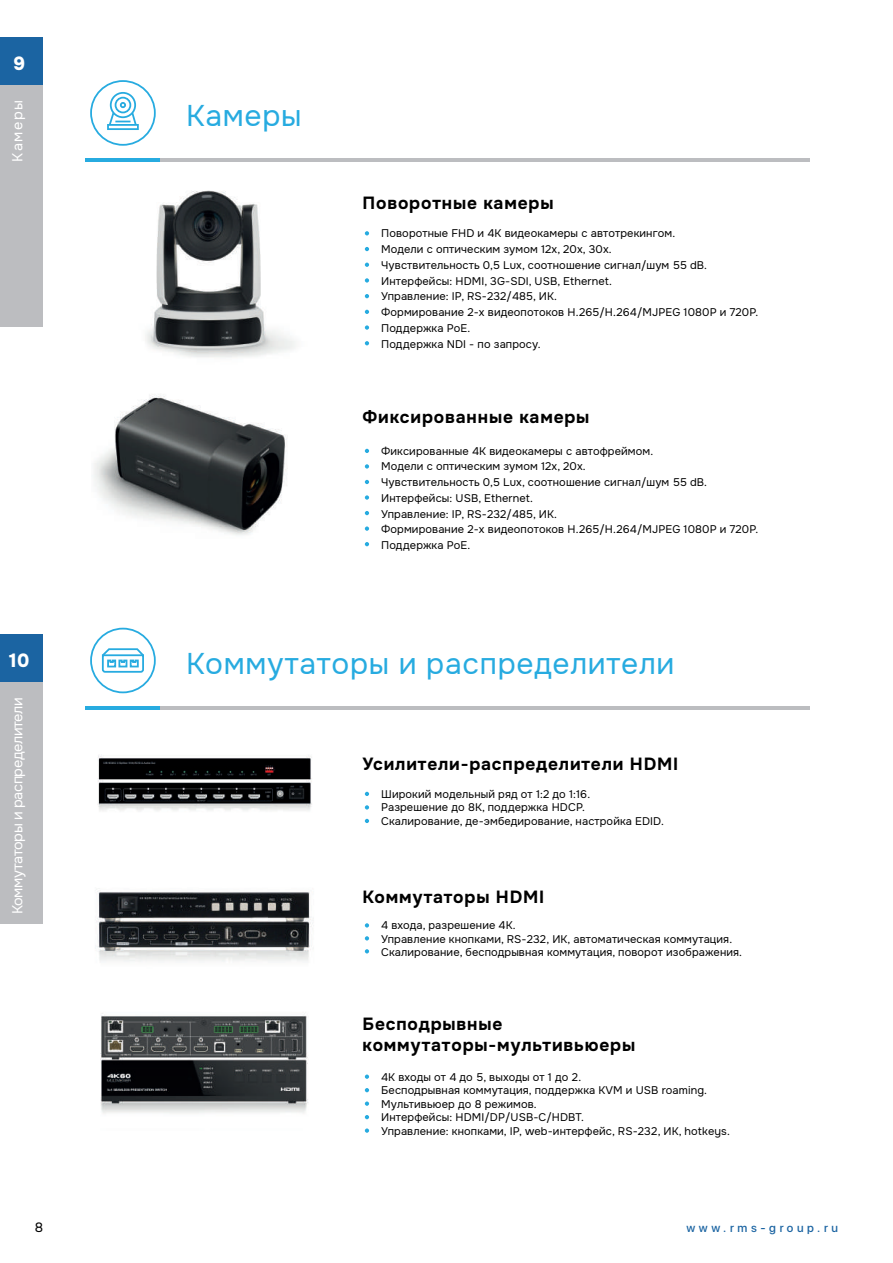
<style>
.page{position:relative;width:893px;height:1263px;background:#fff}
.page>*{position:absolute;margin:0;border:0;box-sizing:border-box;transform-origin:0 0}
.t1{font:30px "Onest";letter-spacing:.025em;color:#27abe0}
.t2{font:800 18.75px "Onest";color:#fff}
.t3{font:700 17.25px/21px "Onest";letter-spacing:.05em;color:#000}
.t4{font:14.55px "Onest";letter-spacing:-.025em;color:#fff}
.t5{font:13.5px "Onest";color:#000}
.t6{font:500 12px "SF Pro Display";letter-spacing:.3em;color:#1b64a2}
.t7{font:11.1px/15.8px "Onest";letter-spacing:.01em;color:#000}
</style>
<div class="page">
<div style="left:0;top:84px;width:43px;height:242px;background:#bcbdc0"></div>
<div style="left:0;top:38px;width:43px;height:47px;background:#1b64a2"></div>
<div style="left:0;top:681px;width:43px;height:242px;background:#bcbdc0"></div>
<div style="left:0;top:635px;width:43px;height:47px;background:#1b64a2"></div>
<svg style="left:365px;top:792px;width:4px;height:4px"></svg>
<svg style="left:365px;top:805px;width:4px;height:4px"></svg>
<svg style="left:365px;top:819px;width:4px;height:4px"></svg>
<svg style="left:365px;top:923px;width:4px;height:4px"></svg>
<svg style="left:365px;top:936px;width:4px;height:4px"></svg>
<svg style="left:365px;top:949px;width:4px;height:4px"></svg>
<hr style="left:158px;top:159px;width:651px;height:3px;background:#bcbdc0">
<hr style="left:86px;top:159px;width:74px;height:3px;background:#27abe0">
<hr style="left:158px;top:706px;width:651px;height:3px;background:#bcbdc0">
<hr style="left:86px;top:706px;width:74px;height:3px;background:#27abe0">
<div style="left:90px;top:628px;width:66px;height:65px;border:2px solid #27abe0;border-radius:50%"></div>
<svg style="left:101px;top:648px;width:43px;height:25px"></svg>
<img style="left:95px;top:891px;width:219px;height:71px">
<svg style="left:365px;top:1074px;width:4px;height:5px"></svg>
<svg style="left:365px;top:1088px;width:4px;height:4px"></svg>
<svg style="left:365px;top:1101px;width:4px;height:5px"></svg>
<svg style="left:365px;top:1115px;width:4px;height:4px"></svg>
<svg style="left:365px;top:1128px;width:4px;height:5px"></svg>
<img style="left:100px;top:1013px;width:208px;height:101px">
<img style="left:97px;top:755px;width:215px;height:56px">
<img style="left:145px;top:190px;width:150px;height:168px">
<div style="left:90px;top:80px;width:66px;height:66px;border:2px solid #27abe0;border-radius:50%"></div>
<div style="left:110px;top:92px;width:26px;height:26px;border:2px solid #27abe0;border-radius:50%"></div>
<div style="left:115px;top:97px;width:16px;height:16px;border:2px solid #27abe0;border-radius:50%"></div>
<div style="left:107px;top:124px;width:32px;height:6px;border:2px solid #27abe0"></div>
<svg style="left:108px;top:102px;width:30px;height:25px"></svg>
<svg style="left:365px;top:231px;width:4px;height:4px"></svg>
<svg style="left:365px;top:247px;width:4px;height:4px"></svg>
<svg style="left:365px;top:263px;width:4px;height:4px"></svg>
<svg style="left:365px;top:278px;width:4px;height:5px"></svg>
<svg style="left:365px;top:294px;width:4px;height:4px"></svg>
<svg style="left:365px;top:310px;width:4px;height:4px"></svg>
<svg style="left:365px;top:325px;width:4px;height:5px"></svg>
<svg style="left:365px;top:341px;width:4px;height:4px"></svg>
<svg style="left:365px;top:449px;width:4px;height:4px"></svg>
<svg style="left:365px;top:464px;width:4px;height:5px"></svg>
<svg style="left:365px;top:480px;width:4px;height:4px"></svg>
<svg style="left:365px;top:495px;width:4px;height:5px"></svg>
<svg style="left:365px;top:511px;width:4px;height:4px"></svg>
<svg style="left:365px;top:526px;width:4px;height:5px"></svg>
<svg style="left:365px;top:542px;width:4px;height:4px"></svg>
<img style="left:93px;top:395px;width:194px;height:140px">
<h2 class="t2" style="left:14px;top:52px;width:13px">9</h2>
<h3 class="t4" style="left:8px;top:162px;width:63px;rotate:-90deg">Камеры</h3>
<h2 class="t2" style="left:9px;top:649px;width:22px">10</h2>
<h3 class="t4" style="left:8px;top:914px;width:218px;rotate:-90deg">Коммутаторы и распределители</h3>
<p class="t5" style="left:35px;top:1219px;width:10px">8</p>
<h1 class="t1" style="left:186px;top:97px;width:117px">Камеры</h1>
<h3 class="t3" style="left:362px;top:193px;width:193px">Поворотные камеры</h3>
<p class="t7" style="left:381px;top:226px;width:379px">Поворотные FHD и 4K видеокамеры с автотрекингом.<br>Модели с оптическим зумом 12х, 20х, 30х.<br>Чувствительность 0,5 Lux, соотношение сигнал/шум 55 dB.<br>Интерфейсы: HDMI, 3G-SDI, USB, Ethernet.<br>Управление: IP, RS-232/485, ИК.<br>Формирование 2-х видеопотоков H.265/H.264/MJPEG 1080P и 720P.<br>Поддержка PoE.<br>Поддержка NDI - по запросу.</p>
<h3 class="t3" style="left:362px;top:407px;width:229px">Фиксированные камеры</h3>
<p class="t7" style="left:381px;top:443px;width:379px">Фиксированные 4K видеокамеры с автофреймом.<br>Модели с оптическим зумом 12х, 20х.<br>Чувствительность 0,5 Lux, соотношение сигнал/шум 55 dB.<br>Интерфейсы: USB, Ethernet.<br>Управление: IP, RS-232/485, ИК.<br>Формирование 2-х видеопотоков H.265/H.264/MJPEG 1080P и 720P.<br>Поддержка PoE.</p>
<h1 class="t1" style="left:186px;top:644px;width:490px">Коммутаторы и распределители</h1>
<h3 class="t3" style="left:362px;top:754px;width:317px">Усилители-распределители HDMI</h3>
<p class="t7" style="left:381px;top:787px;width:284px;line-height:13.5px">Широкий модельный ряд от 1:2 до 1:16.<br>Разрешение до 8K, поддержка HDCP.<br>Скалирование, де-эмбедирование, настройка EDID.</p>
<h3 class="t3" style="left:362px;top:887px;width:183px">Коммутаторы HDMI</h3>
<p class="t7" style="left:381px;top:919px;width:362px;line-height:13.5px">4 входа, разрешение 4K.<br>Управление кнопками, RS-232, ИК, автоматическая коммутация.<br>Скалирование, бесподрывная коммутация, поворот изображения.</p>
<h3 class="t3" style="left:362px;top:1014px;width:274px">Бесподрывные коммутаторы-мультивьюеры</h3>
<p class="t7" style="left:381px;top:1070px;width:350px;line-height:13.5px">4K входы от 4 до 5, выходы от 1 до 2.<br>Бесподрывная коммутация, поддержка KVM и USB roaming.<br>Мультивьюер до 8 режимов.<br>Интерфейсы: HDMI/DP/USB-C/HDBT.<br>Управление: кнопками, IP, web-интерфейс, RS-232, ИК, hotkeys.</p>
<p class="t6" style="left:686px;top:1219px;width:153px">www.rms-group.ru</p>
</div>
